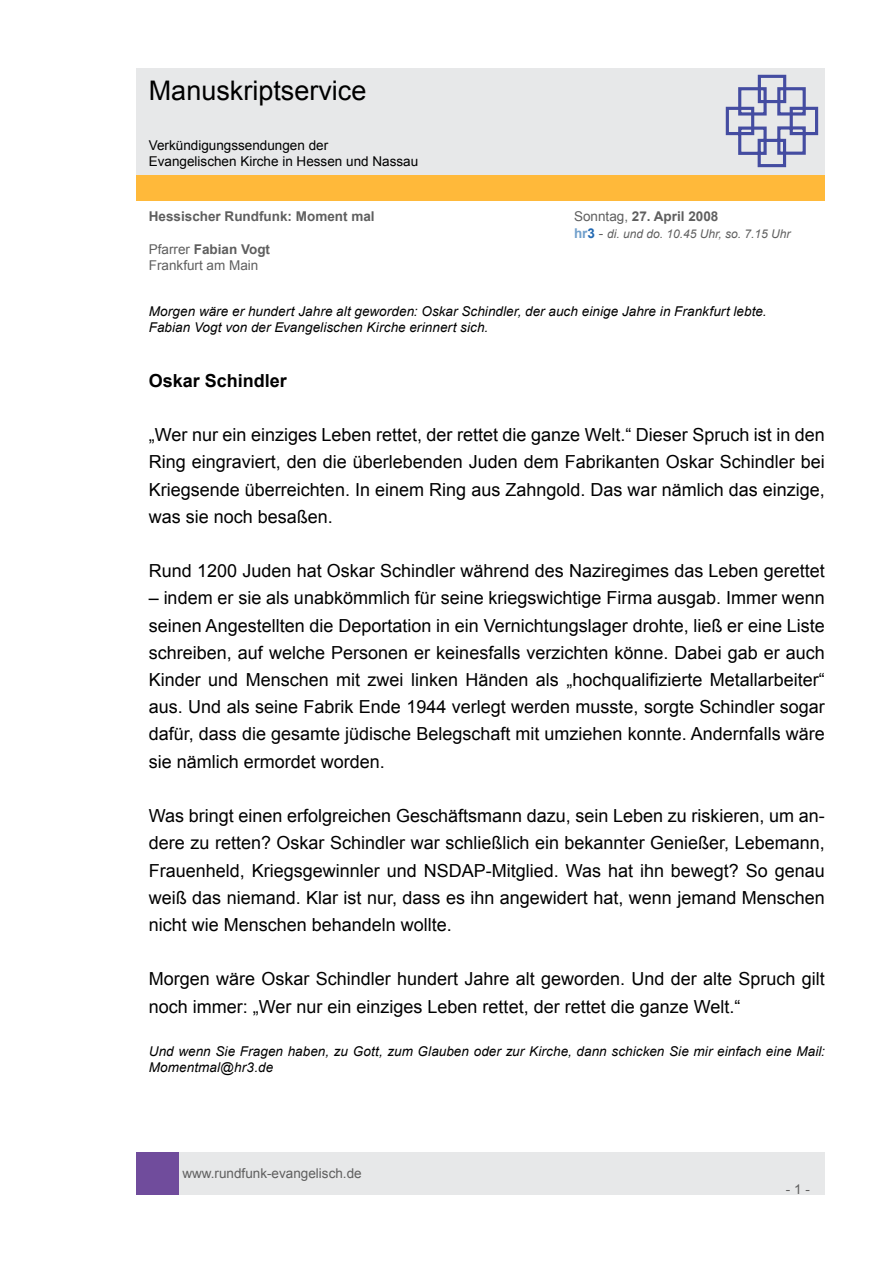
<style>
.page{position:relative;width:893px;height:1263px;background:#fff}
.page>*{position:absolute;margin:0;border:0;box-sizing:border-box;transform-origin:0 0}
.t1{font:27px "Arial";color:#000}
.t2{font:18px/27.2px "Arial";color:#000;text-align:justify}
.t3{font:700 18px "Arial";color:#000}
.t4{font:italic 13.5px/16.2px "Arial";letter-spacing:.005em;color:#000}
.t5{font:13.5px/16.2px "Arial";color:#5f5f5f}
.t6{font:13.5px/16.2px "Arial";color:#000}
.t7{font:700 13.5px "Arial";color:#5f5f5f}
.t8{font:italic 12px "Arial";color:#5f5f5f}
.s1{font-weight:400}
.s2{font-weight:700;font-style:normal;font-size:13.5px;color:#71a0cc}
.s3{font-weight:700;font-style:normal;font-size:13.5px;color:#2369b2}
.s4{font-style:normal;font-size:13.5px}
.s5{font-weight:700}
</style>
<div class="page">
<div style="left:179px;top:1152px;width:646px;height:43px;background:#e7e8e9"></div>
<div style="left:136px;top:1152px;width:43px;height:43px;background:#704c9c"></div>
<div style="left:136px;top:175px;width:689px;height:26px;background:#ffb93a"></div>
<div style="left:136px;top:68px;width:689px;height:106px;background:#e7e8e9"></div>
<svg style="left:725px;top:74px;width:94px;height:94px"></svg>
<h1 class="t1" style="left:149px;top:73px;width:219px">Manuskriptservice</h1>
<p class="t6" style="left:149px;top:137px;width:271px">Verkündigungssendungen der<br>Evangelischen Kirche in Hessen und Nassau</p>
<p class="t7" style="left:149px;top:208px;width:227px">Hessischer Rundfunk: Moment mal</p>
<p class="t7" style="left:574px;top:208px;width:146px"><span class="s1">Sonntag,</span> 27. April 2008</p>
<p class="t8" style="left:574px;top:226px;width:218px"><span class="s2">hr</span><span class="s3">3</span> <span class="s4">-</span> di. und do. 10.45 Uhr, so. 7.15 Uhr</p>
<p class="t5" style="left:149px;top:241px;width:123px">Pfarrer <span class="s5">Fabian Vogt<br></span>Frankfurt am Main</p>
<p class="t4" style="left:149px;top:303px;width:619px">Morgen wäre er hundert Jahre alt geworden: Oskar Schindler, der auch einige Jahre in Frankfurt lebte.<br>Fabian Vogt von der Evangelischen Kirche erinnert sich.</p>
<p class="t3" style="left:149px;top:368px;width:140px">Oskar Schindler</p>
<p class="t2" style="left:149px;top:421px;width:678px">„Wer nur ein einziges Leben rettet, der rettet die ganze Welt.“ Dieser Spruch ist in den Ring eingraviert, den die überlebenden Juden dem Fabrikanten Oskar Schindler bei Kriegsende überreichten. In einem Ring aus Zahngold. Das war nämlich das einzige, was sie noch besaßen.</p>
<p class="t2" style="left:149px;top:557px;width:678px">Rund 1 200 Juden hat Oskar Schindler während des Naziregimes das Leben gerettet</p>
<p class="t2" style="left:149px;top:585px;width:678px">– indem er sie als unabkömmlich für seine kriegswichtige Firma ausgab. Immer wenn seinen Angestellten die Deportation in ein Vernichtungslager drohte, ließ er eine Liste schreiben, auf welche Personen er keinesfalls verzichten könne. Dabei gab er auch Kinder und Menschen mit zwei linken Händen als „hochqualifizierte Metallarbeiter“ aus. Und als seine Fabrik Ende 1 944 verlegt werden musste, sorgte Schindler sogar dafür, dass die gesamte jüdische Belegschaft mit umziehen konnte. Andernfalls wäre sie nämlich ermordet worden.</p>
<p class="t2" style="left:149px;top:802px;width:678px">Was bringt einen erfolgreichen Geschäftsmann dazu, sein Leben zu riskieren, um an&shy;dere zu retten? Oskar Schindler war schließlich ein bekannter Genießer, Lebemann, Frauenheld, Kriegsgewinnler und NSDAP-Mitglied. Was hat ihn bewegt? So genau weiß das niemand. Klar ist nur, dass es ihn angewidert hat, wenn jemand Menschen nicht wie Menschen behandeln wollte.</p>
<p class="t2" style="left:149px;top:966px;width:678px">Morgen wäre Oskar Schindler hundert Jahre alt geworden. Und der alte Spruch gilt noch immer: „Wer nur ein einziges Leben rettet, der rettet die ganze Welt.“</p>
<p class="t4" style="left:149px;top:1043px;width:678px">Und wenn Sie Fragen haben, zu Gott, zum Glauben oder zur Kirche, dann schicken Sie mir einfach eine Mail:<br>Momentmal@hr3.de</p>
<p class="t5" style="left:182px;top:1165px;width:181px">www.rundfunk-evangelisch.de</p>
<p class="t5" style="left:786px;top:1181px;width:26px">- -</p>
</div>
